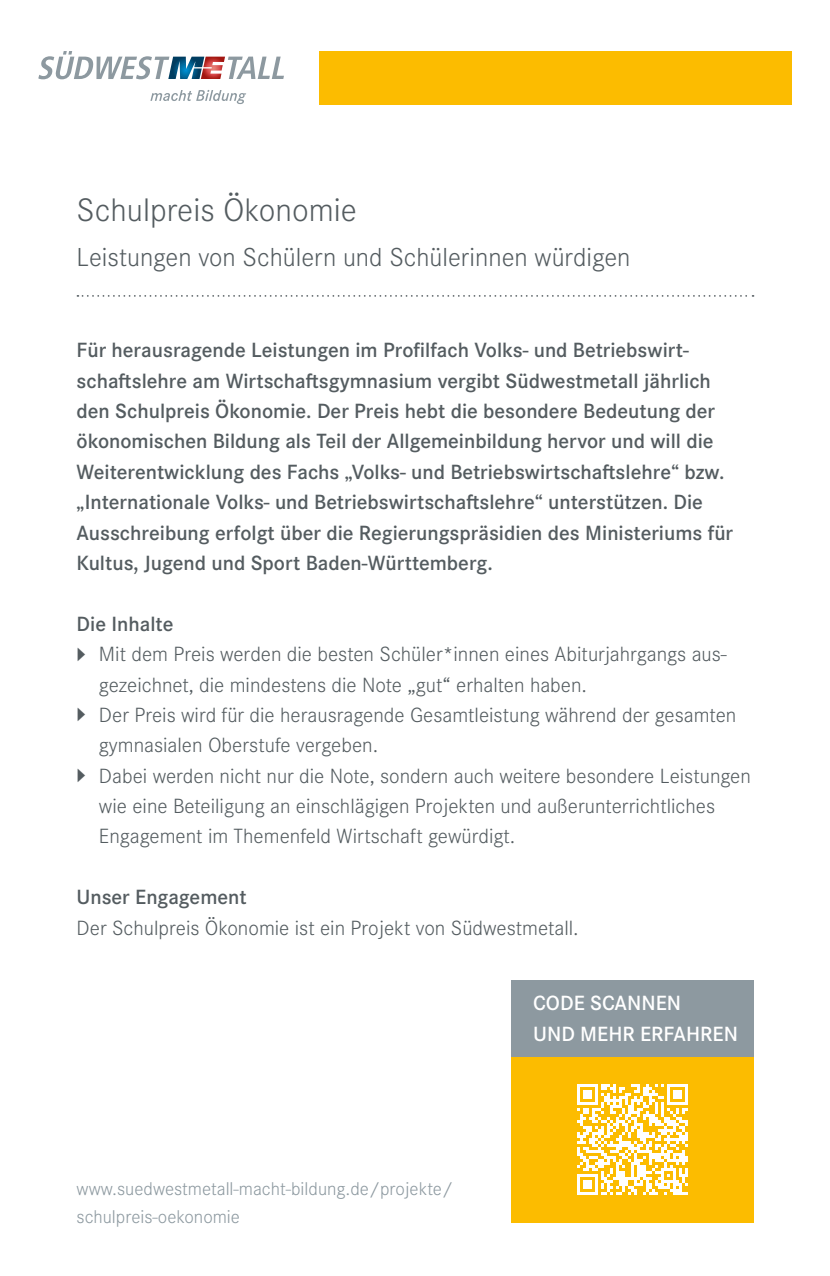
<style>
.page{position:relative;width:830px;height:1276px;background:#fff}
.page>*{position:absolute;margin:0;border:0;box-sizing:border-box;transform-origin:0 0}
.t1{font:300 33.75px "Corporate S Pro";color:#545c60}
.t2{font:300 27px "Corporate S Pro";color:#545c60}
.t3{font:600 21.38px/30.4px "Corporate S Pro";color:#545c60}
.t4{font:300 21.38px "Corporate S Pro";color:#545c60}
.t5{font:600 21.38px/30.4px "Corporate S Pro";color:#fff}
.t6{font:300 19.12px/28.1px "Corporate S Pro";color:#8d99a0}
.s1{font-size:31.5px}
</style>
<div class="page">
<svg style="left:38px;top:51px;width:246px;height:28px"></svg>
<svg style="left:150px;top:90px;width:96px;height:14px"></svg>
<div style="left:319px;top:51px;width:472px;height:53px;background:#fcbc00"></div>
<div style="left:510px;top:980px;width:243px;height:76px;background:#8d99a0"></div>
<div style="left:510px;top:1056px;width:243px;height:166px;background:#fcbc00"></div>
<svg style="left:577px;top:1084px;width:110px;height:111px"></svg>
<svg style="left:77px;top:295px;width:676px;height:2px"></svg>
<h1 class="t1" style="left:77px;top:186px;width:281px">Schulpreis Ökonomie</h1>
<p class="t2" style="left:77px;top:238px;width:555px">Leistungen von Schülern und Schülerinnen würdigen</p>
<p class="t3" style="left:77px;top:333px;width:657px">Für herausragende Leistungen im Profilfach Volks- und Betriebswirt&shy;schaftslehre am Wirtschaftsgymnasium vergibt Südwestmetall jährlich den Schulpreis Ökonomie. Der Preis hebt die besondere Bedeutung der ökonomischen Bildung als Teil der Allgemeinbildung hervor und will die Weiterentwicklung des Fachs „Volks- und Betriebswirtschaftslehre“ bzw. „Internationale Volks- und Betriebswirtschaftslehre“ unterstützen. Die Ausschreibung erfolgt über die Regierungspräsidien des Ministeriums für Kultus, Jugend und Sport Baden-Württemberg.</p>
<p class="t3" style="left:77px;top:607px;width:98px">Die Inhalte</p>
<p class="t4" style="left:77px;top:639px;width:651px"><span class="s1">▸</span> Mit dem Preis werden die besten Schüler*innen eines Abiturjahrgangs aus-</p>
<p class="t4" style="left:99px;top:669px;width:489px">gezeichnet, die mindestens die Note „gut“ erhalten haben.</p>
<p class="t4" style="left:77px;top:700px;width:661px"><span class="s1">▸</span> Der Preis wird für die herausragende Gesamtleistung während der gesamten</p>
<p class="t4" style="left:99px;top:730px;width:281px">gymnasialen Oberstufe vergeben.</p>
<p class="t4" style="left:77px;top:760px;width:675px"><span class="s1">▸</span> Dabei werden nicht nur die Note, sondern auch weitere besondere Leistungen</p>
<p class="t4" style="left:99px;top:791px;width:617px">wie eine Beteiligung an einschlägigen Projekten und außerunterrichtliches</p>
<p class="t4" style="left:99px;top:821px;width:417px">Engagement im Themenfeld Wirtschaft gewürdigt.</p>
<p class="t3" style="left:77px;top:880px;width:171px">Unser Engagement</p>
<p class="t4" style="left:77px;top:912px;width:503px">Der Schulpreis Ökonomie ist ein Projekt von Südwestmetall.</p>
<p class="t6" style="left:77px;top:1173px;width:378px">www.suedwestmetall-macht-bildung.de/projekte/ schulpreis-oekonomie</p>
<p class="t5" style="left:533px;top:986px;width:206px">CODE SCANNEN<br>UND MEHR ERFAHREN</p>
</div>
